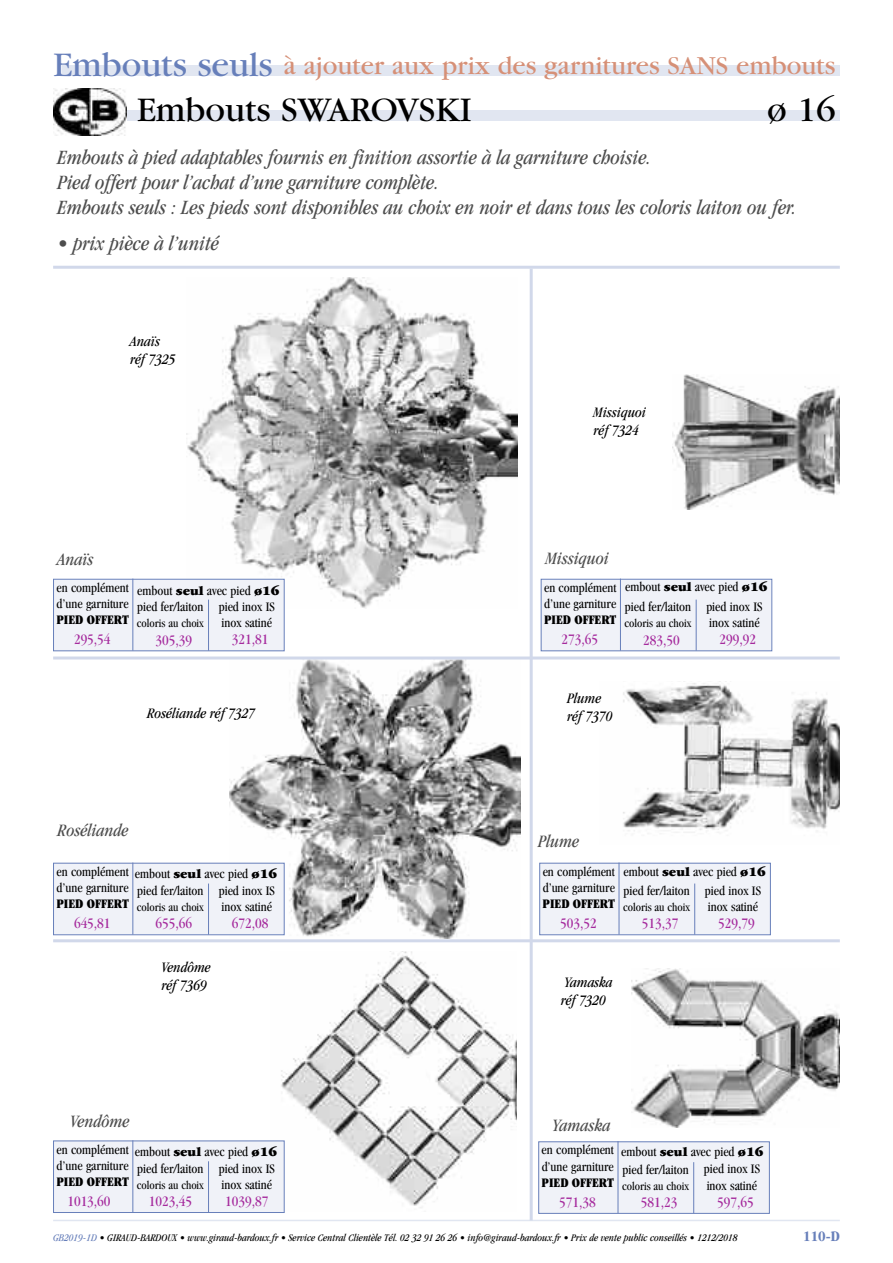
<style>
.page{position:relative;width:893px;height:1263px;background:#fff}
.page>*{position:absolute;margin:0;border:0;box-sizing:border-box;transform-origin:0 0}
.t1{font:36px "Garamond";color:#000}
.t2{font:27px "Garamond";color:#d69077}
.t3{font:italic condensed 21px/25.2px "Garamond";color:#4d4d4d}
.t4{font:italic condensed 18px "Garamond";color:#4d4d4d}
.t5{font:condensed 15px "Garamond";color:#a52a9d}
.t6{font:italic condensed 15px/18px "Garamond";color:#000}
.t7{font:700 condensed 15px "Garamond";color:#677fba}
.t8{font:condensed 13.5px/16.2px "Garamond";color:#000}
.t9{font:ultra-condensed 13.5px "Garamond";color:#000}
.t10{font:condensed 12px "Garamond";color:#000}
.t11{font:italic condensed 10.5px "Garamond";color:#000}
.s1{font-size:36px;color:#677fba}
.s2{font-weight:900;font-stretch:normal}
.s3{color:#677fba}
</style>
<div class="page">
<hr style="left:53px;top:1220px;width:787px;height:1px;background:#e1e6f1">
<img style="left:229px;top:659px;width:292px;height:279px">
<img style="left:623px;top:681px;width:217px;height:152px">
<img style="left:631px;top:969px;width:209px;height:159px">
<img style="left:672px;top:374px;width:168px;height:136px">
<img style="left:187px;top:278px;width:331px;height:331px">
<img style="left:281px;top:951px;width:235px;height:257px">
<hr style="left:53px;top:656px;width:787px;height:3px;background:#d1d8ea">
<hr style="left:53px;top:939px;width:787px;height:3px;background:#d1d8ea">
<div style="left:62px;top:110px;width:778px;height:11px;background:#e1e6f1"></div>
<img style="left:54px;top:88px;width:72px;height:48px">
<div style="left:62px;top:65px;width:778px;height:11px;background:#e1e6f1"></div>
<hr style="left:530px;top:269px;width:3px;height:951px;background:#d1d8ea">
<hr style="left:53px;top:266px;width:787px;height:3px;background:#d1d8ea">
<div style="left:54px;top:580px;width:230px;height:70px;background:#f0f2f8"></div>
<div style="left:53px;top:579px;width:232px;height:72px;border:1px solid #677fba"></div>
<hr style="left:133px;top:579px;width:1px;height:72px;background:#677fba">
<hr style="left:208px;top:600px;width:1px;height:51px;background:#677fba">
<div style="left:54px;top:863px;width:230px;height:71px;background:#f0f2f8"></div>
<div style="left:53px;top:863px;width:232px;height:72px;border:1px solid #677fba"></div>
<hr style="left:133px;top:862px;width:1px;height:72px;background:#677fba">
<hr style="left:208px;top:883px;width:1px;height:51px;background:#677fba">
<div style="left:541px;top:580px;width:230px;height:70px;background:#f0f2f8"></div>
<div style="left:541px;top:579px;width:231px;height:72px;border:1px solid #677fba"></div>
<hr style="left:620px;top:579px;width:1px;height:72px;background:#677fba">
<hr style="left:696px;top:600px;width:1px;height:51px;background:#677fba">
<div style="left:540px;top:863px;width:230px;height:71px;background:#f0f2f8"></div>
<div style="left:539px;top:863px;width:232px;height:72px;border:1px solid #677fba"></div>
<hr style="left:619px;top:862px;width:1px;height:72px;background:#677fba">
<hr style="left:694px;top:883px;width:1px;height:51px;background:#677fba">
<div style="left:539px;top:1142px;width:230px;height:71px;background:#f0f2f8"></div>
<div style="left:538px;top:1141px;width:232px;height:73px;border:1px solid #677fba"></div>
<hr style="left:618px;top:1141px;width:1px;height:72px;background:#677fba">
<hr style="left:693px;top:1162px;width:1px;height:51px;background:#677fba">
<div style="left:54px;top:1141px;width:230px;height:71px;background:#f0f2f8"></div>
<div style="left:53px;top:1140px;width:232px;height:73px;border:1px solid #677fba"></div>
<hr style="left:133px;top:1140px;width:1px;height:72px;background:#677fba">
<hr style="left:208px;top:1161px;width:1px;height:51px;background:#677fba">
<h2 class="t2" style="left:53px;top:56px;width:784px"><span class="s1">Embouts seuls</span> à ajouter aux prix des garnitures SANS embouts</h2>
<h1 class="t1" style="left:137px;top:97px;width:336px">Embouts SWAROVSKI</h1>
<h1 class="t1" style="left:767px;top:97px;width:70px">ø 16</h1>
<h3 class="t3" style="left:57px;top:146px;width:740px">Embouts à pied adaptables fournis en finition assortie à la garniture choisie.<br>Pied offert pour l’achat d’une garniture complète.<br>Embouts seuls : Les pieds sont disponibles au choix en noir et dans tous les coloris laiton ou fer.</h3>
<h3 class="t3" style="left:57px;top:232px;width:163px">• prix pièce à l’unité</h3>
<p class="t6" style="left:130px;top:333px;width:47px">Anaïs réf 7325</p>
<h3 class="t4" style="left:57px;top:552px;width:37px">Anaïs</h3>
<p class="t8" style="left:56px;top:580px;width:74px">en complément d’une garniture</p>
<p class="t9" style="left:56px;top:615px;width:74px">PIED OFFERT</p>
<p class="t5" style="left:74px;top:634px;width:38px">295,54</p>
<p class="t8" style="left:137px;top:583px;width:144px">embout <span class="s2">seul</span> avec pied <span class="s2">ø16 </span>pied fer/laiton</p>
<p class="t10" style="left:137px;top:619px;width:69px">coloris au choix</p>
<p class="t5" style="left:232px;top:634px;width:38px">321,81</p>
<p class="t8" style="left:219px;top:599px;width:58px">pied inox IS inox satiné</p>
<p class="t5" style="left:156px;top:634px;width:38px">305,39</p>
<p class="t6" style="left:147px;top:705px;width:110px">Roséliande réf 7327</p>
<h3 class="t4" style="left:57px;top:823px;width:72px">Roséliande</h3>
<p class="t6" style="left:594px;top:404px;width:54px">Missiquoi réf 7324</p>
<h3 class="t4" style="left:546px;top:551px;width:64px">Missiquoi</h3>
<p class="t8" style="left:544px;top:580px;width:74px">en complément d’une garniture</p>
<p class="t9" style="left:544px;top:615px;width:74px">PIED OFFERT</p>
<p class="t5" style="left:562px;top:634px;width:38px">273,65</p>
<p class="t8" style="left:625px;top:580px;width:144px">embout <span class="s2">seul</span> avec pied <span class="s2">ø16</span></p>
<p class="t8" style="left:625px;top:600px;width:68px">pied fer/laiton</p>
<p class="t10" style="left:624px;top:619px;width:69px">coloris au choix</p>
<p class="t5" style="left:643px;top:634px;width:38px">283,50</p>
<p class="t8" style="left:706px;top:599px;width:58px">pied inox IS inox satiné</p>
<p class="t5" style="left:720px;top:634px;width:38px">299,92</p>
<p class="t6" style="left:567px;top:690px;width:47px">Plume réf 7370</p>
<h3 class="t4" style="left:538px;top:834px;width:42px">Plume</h3>
<p class="t8" style="left:56px;top:864px;width:74px">en complément d’une garniture</p>
<p class="t9" style="left:56px;top:899px;width:74px">PIED OFFERT</p>
<p class="t8" style="left:543px;top:864px;width:74px">en complément d’une garniture</p>
<p class="t9" style="left:543px;top:899px;width:74px">PIED OFFERT</p>
<p class="t8" style="left:135px;top:867px;width:144px">embout <span class="s2">seul</span> avec pied <span class="s2">ø16</span></p>
<p class="t8" style="left:623px;top:865px;width:144px">embout <span class="s2">seul</span> avec pied <span class="s2">ø16</span></p>
<p class="t8" style="left:219px;top:883px;width:58px">pied inox IS inox satiné</p>
<p class="t8" style="left:705px;top:883px;width:58px">pied inox IS inox satiné</p>
<p class="t8" style="left:137px;top:884px;width:68px">pied fer/laiton</p>
<p class="t10" style="left:137px;top:903px;width:69px">coloris au choix</p>
<p class="t8" style="left:623px;top:884px;width:68px">pied fer/laiton</p>
<p class="t10" style="left:623px;top:903px;width:69px">coloris au choix</p>
<p class="t5" style="left:74px;top:917px;width:38px">645,81</p>
<p class="t5" style="left:156px;top:918px;width:38px">655,66</p>
<p class="t5" style="left:232px;top:917px;width:38px">672,08</p>
<p class="t5" style="left:560px;top:917px;width:38px">503,52</p>
<p class="t5" style="left:642px;top:918px;width:38px">513,37</p>
<p class="t5" style="left:718px;top:917px;width:38px">529,79</p>
<p class="t6" style="left:161px;top:959px;width:51px">Vendôme réf 7369</p>
<p class="t6" style="left:561px;top:975px;width:53px">Yamaska réf 7320</p>
<h3 class="t4" style="left:70px;top:1114px;width:61px">Vendôme</h3>
<h3 class="t4" style="left:553px;top:1118px;width:59px">Yamaska</h3>
<p class="t8" style="left:56px;top:1142px;width:74px">en complément d’une garniture</p>
<p class="t9" style="left:56px;top:1176px;width:74px">PIED OFFERT</p>
<p class="t8" style="left:135px;top:1145px;width:144px">embout <span class="s2">seul</span> avec pied <span class="s2">ø16</span></p>
<p class="t8" style="left:219px;top:1161px;width:58px">pied inox IS inox satiné</p>
<p class="t8" style="left:137px;top:1161px;width:68px">pied fer/laiton</p>
<p class="t10" style="left:137px;top:1181px;width:69px">coloris au choix</p>
<p class="t8" style="left:542px;top:1143px;width:74px">en complément d’une garniture</p>
<p class="t9" style="left:542px;top:1177px;width:74px">PIED OFFERT</p>
<p class="t8" style="left:621px;top:1145px;width:144px">embout <span class="s2">seul</span> avec pied <span class="s2">ø16</span></p>
<p class="t8" style="left:704px;top:1162px;width:58px">pied inox IS inox satiné</p>
<p class="t8" style="left:622px;top:1162px;width:68px">pied fer/laiton</p>
<p class="t10" style="left:622px;top:1181px;width:69px">coloris au choix</p>
<p class="t5" style="left:67px;top:1195px;width:45px">1013,60</p>
<p class="t5" style="left:149px;top:1196px;width:45px">1023,45</p>
<p class="t5" style="left:225px;top:1195px;width:45px">1039,87</p>
<p class="t5" style="left:559px;top:1196px;width:38px">571,38</p>
<p class="t5" style="left:641px;top:1196px;width:38px">581,23</p>
<p class="t5" style="left:717px;top:1196px;width:38px">597,65</p>
<p class="t11" style="left:53px;top:1233px;width:686px"><span class="s3">GB2019-1D</span> • GIRAUD-BARDOUX • www.giraud-bardoux.fr • Service Central Clientèle Tél. 02 32 91 26 26 • info@giraud-bardoux.fr • Prix de vente public conseillés • 1212/2018</p>
<p class="t7" style="left:803px;top:1231px;width:38px">110-D</p>
</div>
